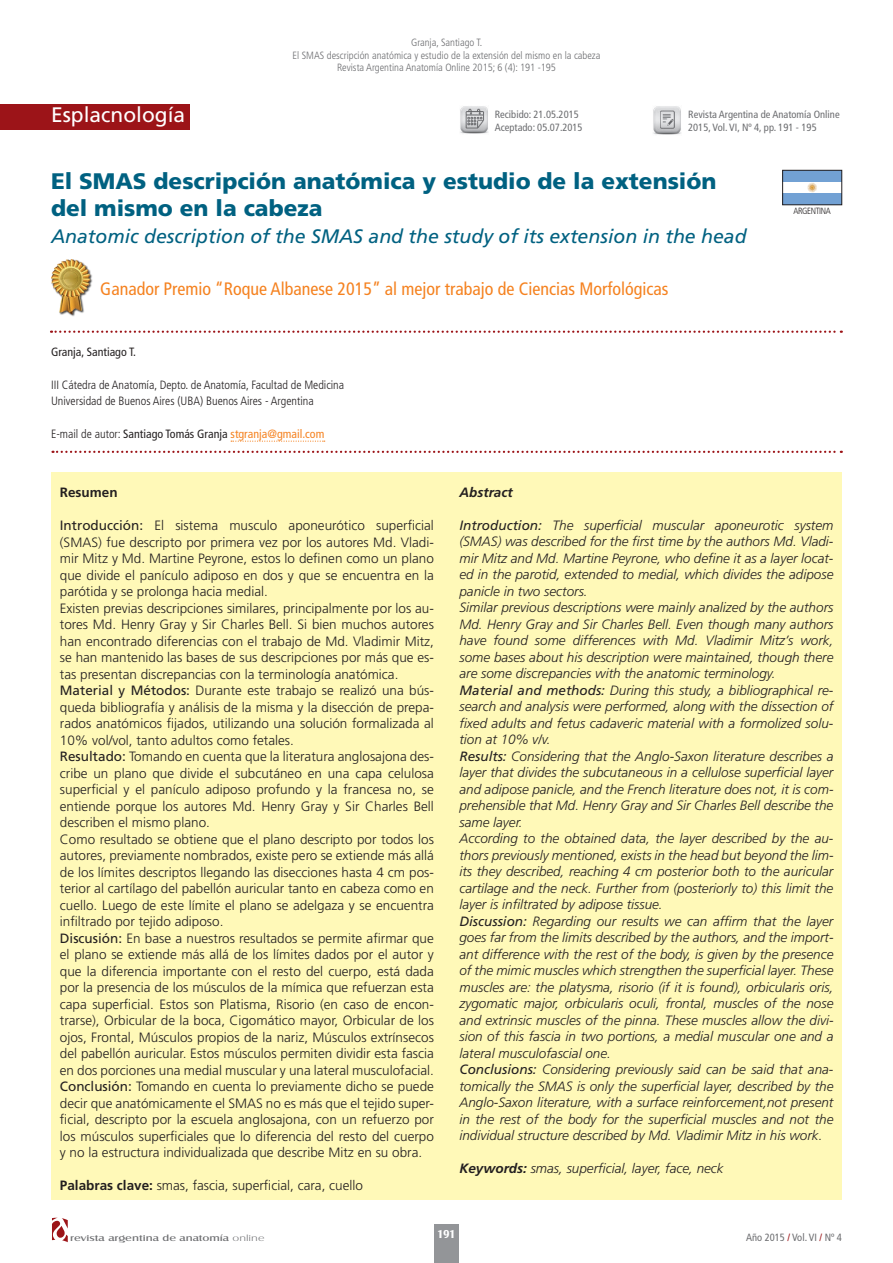
<style>
.page{position:relative;width:893px;height:1263px;background:#fff}
.page>*{position:absolute;margin:0;border:0;box-sizing:border-box;transform-origin:0 0}
.t1{font:900 22.5px/27px "Frutiger LT Std";color:#006181}
.t2{font:21px "Frutiger LT Std";color:#fff}
.t3{font:italic 19.5px "Frutiger LT Std";color:#006181}
.t4{font:condensed 18px "Frutiger LT Std";color:#f58220}
.t5{font:300 13.5px/16.5px "Frutiger LT Std";color:#231f20}
.t6{font:italic 300 13.5px/16.5px "Frutiger LT Std";color:#231f20}
.t7{font:italic 700 13.5px "Frutiger LT Std";color:#231f20}
.t8{font:700 13.5px "Frutiger LT Std";color:#231f20}
.t9{font:300 condensed 12px/16.5px "Frutiger LT Std";color:#231f20}
.t10{font:condensed 12px "Frutiger LT Std";color:#231f20}
.t11{font:700 12px "Castle T";color:#fff}
.t12{font:300 condensed 10.5px/12.6px "Frutiger LT Std";color:#6c6d70;text-align:center}
.t13{font:condensed 10.5px/12.6px "Frutiger LT Std";color:#6c6d70}
.t14{font:9px "Castle T";color:#6c6d70;scale:1.4 1}
.t15{font:300 condensed 9px "Frutiger LT Std";letter-spacing:-.04em;color:#231f20}
.s1{font-weight:300}
.s2{color:#f58220}
.s3{font-weight:400}
.s4{font-weight:700}
.s5{font-family:"Castle T Ligh"}
.s6{color:#9c1418}
</style>
<div class="page">
<svg style="left:52px;top:1218px;width:16px;height:24px"></svg>
<div style="left:434px;top:1224px;width:24px;height:39px;background:#939598"></div>
<div style="left:0;top:104px;width:189px;height:25px;background:#9c1418"></div>
<svg style="left:51px;top:331px;width:791px;height:2px"></svg>
<svg style="left:53px;top:451px;width:789px;height:2px"></svg>
<div style="left:51px;top:472px;width:791px;height:727px;background:#fff9b8"></div>
<img style="left:460px;top:106px;width:28px;height:28px">
<img style="left:653px;top:106px;width:28px;height:29px">
<div style="left:783px;top:170px;width:59px;height:12px;background:#72a1d4"></div>
<div style="left:783px;top:193px;width:59px;height:12px;background:#72a1d4"></div>
<svg style="left:807px;top:183px;width:10px;height:9px"></svg>
<div style="left:782px;top:170px;width:60px;height:35px;border:1px solid #231f20"></div>
<svg style="left:231px;top:441px;width:94px;height:1px"></svg>
<img style="left:51px;top:259px;width:42px;height:57px">
<h2 class="t2" style="left:51px;top:102px;width:136px">Esplacnología</h2>
<p class="t12" style="left:292px;top:36px;width:309px">Granja, Santiago T.<br>El SMAS descripción anatómica y estudio de la extensión del mismo en la cabeza<br>Revista Argentina Anatomía Online 2015; 6 (4): 191 -195</p>
<p class="t13" style="left:495px;top:109px;width:89px">Recibido: 21.05.2015<br>Aceptado: 05.07.2015</p>
<p class="t13" style="left:688px;top:109px;width:153px">Revista Argentina de Anatomía Online<br>2015, Vol. VI, Nº 4, pp. 191 - 195</p>
<h1 class="t1" style="left:51px;top:168px;width:667px">El SMAS descripción anatómica y estudio de la extensión del mismo en la cabeza</h1>
<h3 class="t3" style="left:51px;top:225px;width:697px">Anatomic description of the SMAS and the study of its extension in the head</h3>
<h3 class="t4" style="left:100px;top:278px;width:570px">Ganador Premio “Roque Albanese 2015” al mejor trabajo de Ciencias Morfológicas</h3>
<p class="t10" style="left:51px;top:344px;width:86px">Granja, Santiago T.</p>
<p class="t9" style="left:51px;top:376px;width:295px">III Cátedra de Anatomía, Depto. de Anatomía, Facultad de Medicina<br>Universidad de Buenos Aires (UBA) Buenos Aires - Argentina</p>
<p class="t10" style="left:51px;top:427px;width:275px"><span class="s1">E-mail de autor:</span> Santiago Tomás Granja <span class="s2">stgranja@gmail.com</span></p>
<p class="t15" style="left:793px;top:205px;width:39px">ARGENTINA</p>
<p class="t8" style="left:60px;top:484px;width:59px">Resumen</p>
<p class="t5" style="left:60px;top:517px;width:376px"><span class="s3">Introducción:</span> El sistema musculo aponeurótico superficial (SMAS) fue descripto por primera vez por los autores Md. Vladi&shy;mir Mitz y Md. Martine Peyrone, estos lo definen como un plano que divide el panículo adiposo en dos y que se encuentra en la parótida y se prolonga hacia medial.<br>Existen previas descripciones similares, principalmente por los au&shy;tores Md. Henry Gray y Sir Charles Bell. Si bien muchos autores han encontrado diferencias con el trabajo de Md. Vladimir Mitz, se han mantenido las bases de sus descripciones por más que es&shy;tas presentan discrepancias con la terminología anatómica.<br><span class="s3">Material y Métodos:</span> Durante este trabajo se realizó una bús&shy;queda bibliografía y análisis de la misma y la disección de prepa&shy;rados anatómicos fijados, utilizando una solución formalizada al 10% vol/vol, tanto adultos como fetales.<br><span class="s3">Resultado:</span> Tomando en cuenta que la literatura anglosajona des&shy;cribe un plano que divide el subcutáneo en una capa celulosa superficial y el panículo adiposo profundo y la francesa no, se entiende porque los autores Md. Henry Gray y Sir Charles Bell describen el mismo plano.<br>Como resultado se obtiene que el plano descripto por todos los autores, previamente nombrados, existe pero se extiende más allá de los límites descriptos llegando las disecciones hasta 4 cm pos&shy;terior al cartílago del pabellón auricular tanto en cabeza como en cuello. Luego de este límite el plano se adelgaza y se encuentra infiltrado por tejido adiposo.<br><span class="s3">Discusión:</span> En base a nuestros resultados se permite afirmar que el plano se extiende más allá de los límites dados por el autor y que la diferencia importante con el resto del cuerpo, está dada por la presencia de los músculos de la mímica que refuerzan esta capa superficial. Estos son Platisma, Risorio (en caso de encon&shy;trarse), Orbicular de la boca, Cigomático mayor, Orbicular de los ojos, Frontal, Músculos propios de la nariz, Músculos extrínsecos del pabellón auricular. Estos músculos permiten dividir esta fascia en dos porciones una medial muscular y una lateral musculofacial.<br><span class="s3">Conclusión:</span> Tomando en cuenta lo previamente dicho se puede decir que anatómicamente el SMAS no es más que el tejido super&shy;ficial, descripto por la escuela anglosajona, con un refuerzo por los músculos superficiales que lo diferencia del resto del cuerpo y no la estructura individualizada que describe Mitz en su obra.</p>
<p class="t5" style="left:60px;top:1177px;width:305px"><span class="s4">Palabras clave:</span> smas, fascia, superficial, cara, cuello</p>
<p class="t7" style="left:459px;top:484px;width:55px">Abstract</p>
<p class="t6" style="left:459px;top:517px;width:376px"><span class="s3">Introduction:</span> The superficial muscular aponeurotic system (SMAS) was described for the first time by the authors Md. Vladi&shy;mir Mitz and Md. Martine Peyrone, who define it as a layer locat&shy;ed in the parotid, extended to medial, which divides the adipose panicle in two sectors.<br>Similar previous descriptions were mainly analized by the authors Md. Henry Gray and Sir Charles Bell. Even though many authors have found some differences with Md. Vladimir Mitz’s work, some bases about his description were maintained, though there are some discrepancies with the anatomic terminology.<br><span class="s3">Material and methods:</span> During this study, a bibliographical re&shy;search and analysis were performed, along with the dissection of fixed adults and fetus cadaveric material with a formolized solu&shy;tion at 10% v/v.<br><span class="s3">Results:</span> Considering that the Anglo-Saxon literature describes a layer that divides the subcutaneous in a cellulose superficial layer and adipose panicle, and the French literature does not, it is com&shy;prehensible that Md. Henry Gray and Sir Charles Bell describe the same layer.<br>According to the obtained data, the layer described by the au&shy;thors previously mentioned, exists in the head but beyond the lim&shy;its they described, reaching 4 cm posterior both to the auricular cartilage and the neck. Further from (posteriorly to) this limit the layer is infiltrated by adipose tissue.<br><span class="s3">Discussion:</span> Regarding our results we can affirm that the layer goes far from the limits described by the authors, and the import&shy;ant difference with the rest of the body, is given by the presence of the mimic muscles which strengthen the superficial layer. These muscles are: the platysma, risorio (if it is found), orbicularis oris, zygomatic major, orbicularis oculi, frontal, muscles of the nose and extrinsic muscles of the pinna. These muscles allow the divi&shy;sion of this fascia in two portions, a medial muscular one and a lateral musculofascial one.<br><span class="s3">Conclusions:</span> Considering previously said can be said that ana&shy;tomically the SMAS is only the superficial layer, described by the Anglo-Saxon literature, with a surface reinforcement,not present in the rest of the body for the superficial muscles and not the individual structure described by Md. Vladimir Mitz in his work.</p>
<p class="t6" style="left:459px;top:1160px;width:266px"><span class="s4">Keywords:</span> smas, superficial, layer, face, neck</p>
<p class="t14" style="left:70px;top:1234px;width:140px">revista argentina de anatomía <span class="s5">online</span></p>
<p class="t11" style="left:437px;top:1227px;width:20px">191</p>
<p class="t13" style="left:746px;top:1231px;width:97px">Año 2015 <span class="s6">/</span> Vol. VI <span class="s6">/</span> Nº 4</p>
</div>
